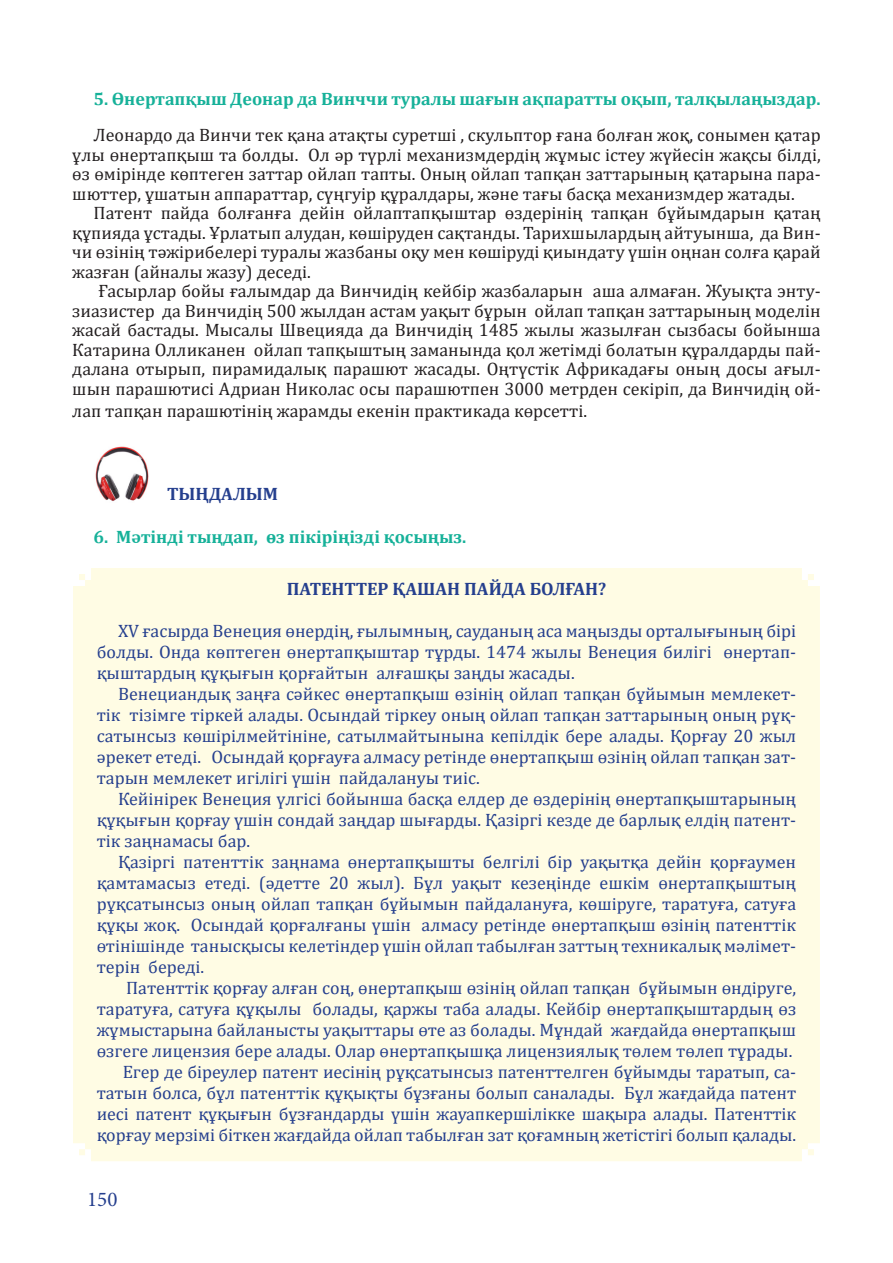
<style>
.page{position:relative;width:893px;height:1263px;background:#fff}
.page>*{position:absolute;margin:0;border:0;box-sizing:border-box;transform-origin:0 0}
.t1{font:21px "Minion Pro";color:#253f8e}
.t2{font:18px/21px "Cambria";color:#253f8e;text-align:justify}
.t3{font:18px/19.5px "Cambria";color:#231f20;text-align:justify}
.t4{font:700 18px "Cambria";color:#16b199}
.t5{font:700 18px "Cambria";color:#253f8e}
</style>
<div class="page">
<img style="left:95px;top:446px;width:54px;height:55px">
<div style="left:73px;top:568px;width:747px;height:593px;background:#fffce4"></div>
<p class="t4" style="left:94px;top:87px;width:729px">5. Өнертапқыш Деонар да Винччи туралы шағын ақпаратты оқып, талқылаңыздар.</p>
<p class="t3" style="left:72px;top:125px;width:750px;text-indent:21px">Леонардо да Винчи тек қана атақты суретші , скульптор ғана болған жоқ, сонымен қатар ұлы өнертапқыш та болды. Ол әр түрлі механизмдердің жұмыс істеу жүйесін жақсы білді, өз өмірінде көптеген заттар ойлап тапты. Оның ойлап тапқан заттарының қатарына пара&shy;шюттер, ұшатын аппараттар, сүңгуір құралдары, және тағы басқа механизмдер жатады.</p>
<p class="t3" style="left:72px;top:203px;width:750px;text-indent:21px">Патент пайда болғанға дейін ойлаптапқыштар өздерінің тапқан бұйымдарын қатаң құпияда ұстады. Ұрлатып алудан, көшіруден сақтанды. Тарихшылардың айтуынша, да Вин&shy;чи өзінің тәжірибелері туралы жазбаны оқу мен көшіруді қиындату үшін оңнан солға қарай жазған (айналы жазу) деседі.</p>
<p class="t3" style="left:72px;top:281px;width:750px;text-indent:26px">Ғасырлар бойы ғалымдар да Винчидің кейбір жазбаларын аша алмаған. Жуықта энту&shy;зиазистер да Винчидің 500 жылдан астам уақыт бұрын ойлап тапқан заттарының моделін жасай бастады. Мысалы Швецияда да Винчидің 1485 жылы жазылған сызбасы бойынша Катарина Олликанен ойлап тапқыштың заманында қол жетімді болатын құралдарды пай&shy;далана отырып, пирамидалық парашют жасады. Оңтүстік Африкадағы оның досы ағыл&shy;шын парашютисі Адриан Николас осы парашютпен 3000 метрден секіріп, да Винчидің ой-</p>
<p class="t3" style="left:72px;top:401px;width:516px">лап тапқан парашютінің жарамды екенін практикада көрсетті.</p>
<p class="t5" style="left:167px;top:481px;width:112px">ТЫҢДАЛЫМ</p>
<p class="t4" style="left:94px;top:524px;width:374px">6. Мәтінді тыңдап, өз пікіріңізді қосыңыз.</p>
<p class="t5" style="left:287px;top:576px;width:321px">ПАТЕНТТЕР ҚАШАН ПАЙДА БОЛҒАН?</p>
<p class="t2" style="left:97px;top:620px;width:701px;text-indent:21px">XV ғасырда Венеция өнердің, ғылымның, сауданың аса маңызды орталығының бірі болды. Онда көптеген өнертапқыштар тұрды. 1474 жылы Венеция билігі өнертап&shy;қыштардың құқығын қорғайтын алғашқы заңды жасады.</p>
<p class="t2" style="left:97px;top:683px;width:701px;text-indent:21px">Венециандық заңға сәйкес өнертапқыш өзінің ойлап тапқан бұйымын мемлекет&shy;тік тізімге тіркей алады. Осындай тіркеу оның ойлап тапқан заттарының оның рұқ&shy;сатынсыз көшірілмейтініне, сатылмайтынына кепілдік бере алады. Қорғау 20 жыл әрекет етеді. Осындай қорғауға алмасу ретінде өнертапқыш өзінің ойлап тапқан зат&shy;тарын мемлекет игілігі үшін пайдалануы тиіс.</p>
<p class="t2" style="left:97px;top:788px;width:701px;text-indent:21px">Кейінірек Венеция үлгісі бойынша басқа елдер де өздерінің өнертапқыштарының құқығын қорғау үшін сондай заңдар шығарды. Қазіргі кезде де барлық елдің патент&shy;тік заңнамасы бар.</p>
<p class="t2" style="left:97px;top:851px;width:701px;text-indent:21px">Қазіргі патенттік заңнама өнертапқышты белгілі бір уақытқа дейін қорғаумен қамтамасыз етеді. (әдетте 20 жыл). Бұл уақыт кезеңінде ешкім өнертапқыштың рұқсатынсыз оның ойлап тапқан бұйымын пайдалануға, көшіруге, таратуға, сатуға құқы жоқ. Осындай қорғалғаны үшін алмасу ретінде өнертапқыш өзінің патенттік өтінішінде танысқысы келетіндер үшін ойлап табылған заттың техникалық мәлімет&shy;терін береді.</p>
<p class="t2" style="left:97px;top:977px;width:701px;text-indent:29px">Патенттік қорғау алған соң, өнертапқыш өзінің ойлап тапқан бұйымын өндіруге, таратуға, сатуға құқылы болады, қаржы таба алады. Кейбір өнертапқыштардың өз жұмыстарына байланысты уақыттары өте аз болады. Мұндай жағдайда өнертапқыш өзгеге лицензия бере алады. Олар өнертапқышқа лицензиялық төлем төлеп тұрады.</p>
<p class="t2" style="left:97px;top:1061px;width:701px;text-indent:26px">Егер де біреулер патент иесінің рұқсатынсыз патенттелген бұйымды таратып, са&shy;татын болса, бұл патенттік құқықты бұзғаны болып саналады. Бұл жағдайда патент иесі патент құқығын бұзғандарды үшін жауапкершілікке шақыра алады. Патенттік қорғау мерзімі біткен жағдайда ойлап табылған зат қоғамның жетістігі болып қалады.</p>
<p class="t1" style="left:87px;top:1185px;width:32px">150</p>
</div>
